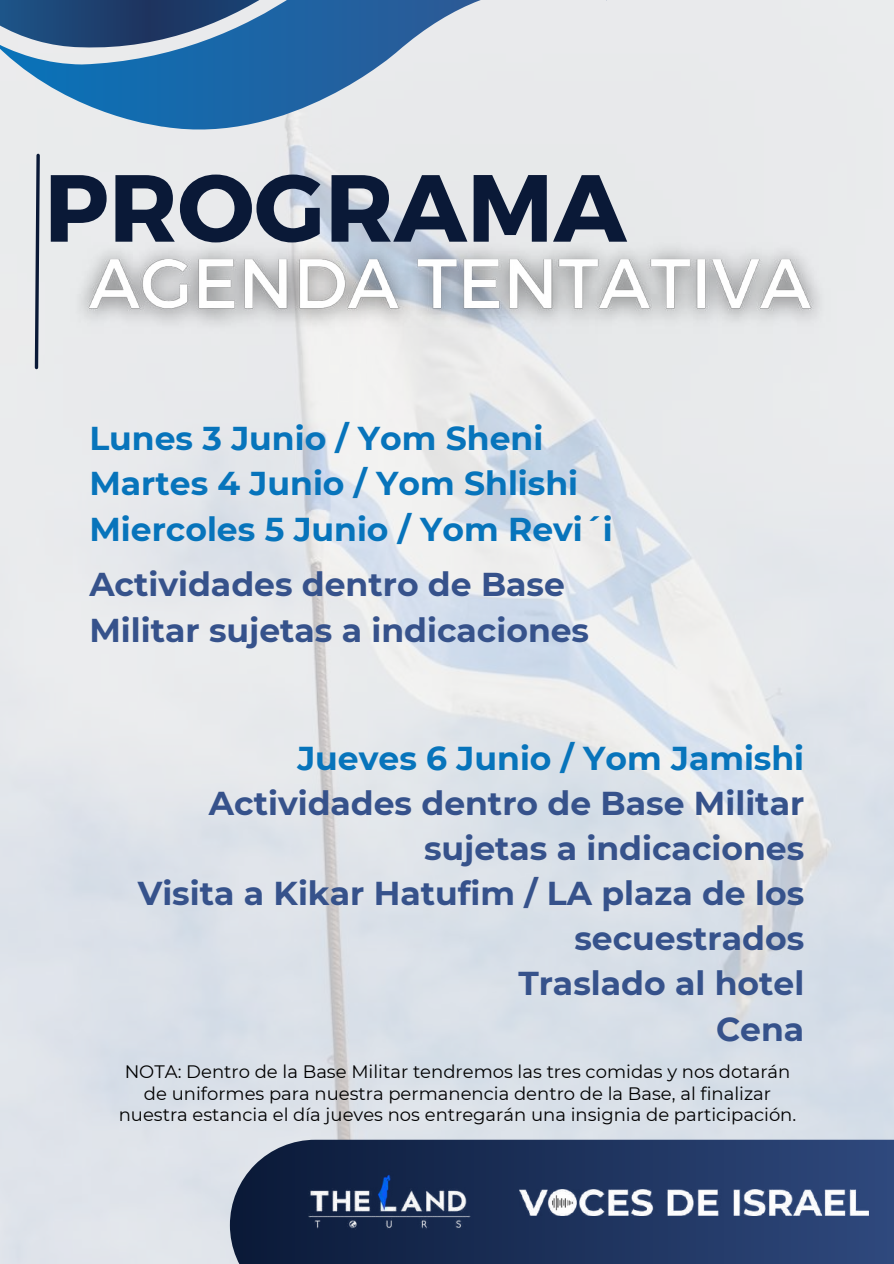
<style>
.page{position:relative;width:894px;height:1264px;background:#fff}
.page>*{position:absolute;margin:0;border:0;box-sizing:border-box;transform-origin:0 0}
.t1{font:700 95.1px "Montserrat";color:#0a1937}
.t2{font:700 33px/45px "Montserrat";color:#36528b}
.t3{font:700 33px/45.6px "Montserrat";color:#0774bb}
.t4{font:18px/21.3px "Montserrat";color:#000;text-align:center}
</style>
<div class="page">
<img style="left:0;top:0;width:893px;height:1263px">
<svg style="left:0;top:0;width:606px;height:147px;background:#8facc7"></svg>
<img style="left:59px;top:230px;width:783px;height:113px">
<svg style="left:33px;top:152px;width:9px;height:219px;background:#979da9"></svg>
<svg style="left:230px;top:1139px;width:663px;height:124px;background:#243961"></svg>
<img style="left:519px;top:1189px;width:348px;height:26px">
<img style="left:303px;top:1169px;width:173px;height:63px">
<h1 class="t1" style="left:44px;top:146px;width:584px">PROGRAMA</h1>
<h2 class="t3" style="left:89px;top:415px;width:524px">Lunes 3 Junio / Yom Sheni<br>Martes 4 Junio / Yom Shlishi<br>Miercoles 5 Junio / Yom Revi´i</h2>
<h2 class="t2" style="left:89px;top:562px;width:501px;line-height:45.6px">Actividades dentro de Base<br>Militar sujetas a indicaciones</h2>
<h2 class="t3" style="left:297px;top:735px;width:508px">Jueves 6 Junio / Yom Jamishi</h2>
<h2 class="t2" style="left:138px;top:781px;width:667px;text-align:right">Actividades dentro de Base Militar sujetas a indicaciones<br>Visita a Kikar Hatufim / LA plaza de los secuestrados<br>Traslado al hotel<br>Cena</h2>
<p class="t4" style="left:119px;top:1061px;width:679px">NOTA: Dentro de la Base Militar tendremos las tres comidas y nos dotarán de uniformes para nuestra permanencia dentro de la Base, al finalizar nuestra estancia el día jueves nos entregarán una insignia de participación.</p>
</div>
